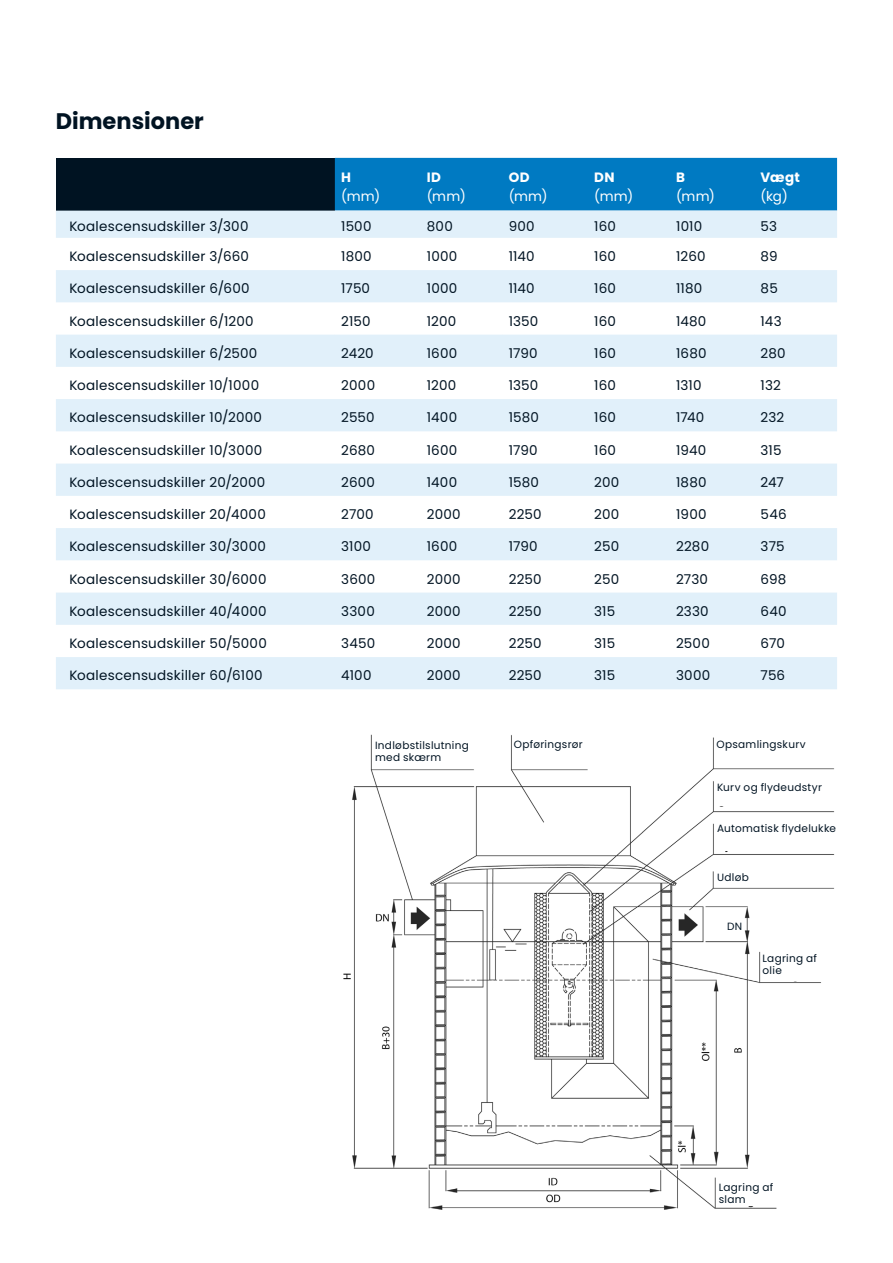
<style>
.page{position:relative;width:893px;height:1263px;background:#fff}
.page>*{position:absolute;margin:0;border:0;box-sizing:border-box;transform-origin:0 0}
.Subhead_-_15pt{font:700 22.5px "Poppins";color:#001322}
.Body_Copy_-_9pt{font:13.5px "Poppins";letter-spacing:.02em;color:#001322}
.Body_Copy_-_9pt-2{font:13.5px/19.5px "Poppins";letter-spacing:.02em;color:#fff}
.Body_Copy_-_9pt-3{font:700 13.5px/19.5px "Poppins";color:#fff}
.Body_Copy_-_9pt-4{font:10.5px/12px "Poppins";letter-spacing:.03em;color:#001322}
.s1{font-weight:700}
.s2{font-weight:400}
</style>
<div class="page">
<img style="left:343px;top:734px;width:492px;height:476px">
<div style="left:375px;top:738px;width:100px;height:29px;background:#fff"></div>
<div style="left:514px;top:737px;width:100px;height:28px;background:#fff"></div>
<div style="left:716px;top:737px;width:123px;height:29px;background:#fff"></div>
<div style="left:717px;top:780px;width:123px;height:26px;background:#fff"></div>
<div style="left:717px;top:821px;width:123px;height:30px;background:#fff"></div>
<div style="left:762px;top:951px;width:123px;height:30px;background:#fff"></div>
<div style="left:719px;top:1179px;width:122px;height:27px;background:#fff"></div>
<div style="left:717px;top:870px;width:123px;height:14px;background:#fff"></div>
<div style="left:727px;top:919px;width:17px;height:14px;background:#fff"></div>
<div style="left:56px;top:158px;width:279px;height:53px;background:#001322"></div>
<div style="left:335px;top:158px;width:502px;height:53px;background:#007ac2"></div>
<svg style="left:56px;top:211px;width:781px;height:478px;fill:#e1f0fa"></svg>
<p class="Subhead_-_15pt" style="left:56px;top:108px;width:150px">Dimensioner</p>
<p class="Body_Copy_-_9pt-2" style="left:341px;top:167px;width:40px"><span class="s1">H </span>(mm)</p>
<p class="Body_Copy_-_9pt-2" style="left:427px;top:167px;width:40px"><span class="s1">ID </span>(mm)</p>
<p class="Body_Copy_-_9pt-2" style="left:509px;top:167px;width:40px"><span class="s1">OD </span>(mm)</p>
<p class="Body_Copy_-_9pt-2" style="left:594px;top:167px;width:40px"><span class="s1">DN </span>(mm)</p>
<p class="Body_Copy_-_9pt-2" style="left:676px;top:167px;width:40px"><span class="s1">B </span>(mm)</p>
<p class="Body_Copy_-_9pt-3" style="left:761px;top:167px;width:41px">Vægt <span class="s2">(kg)</span></p>
<p class="Body_Copy_-_9pt" style="left:69px;top:219px;width:181px">Koalescensudskiller 3/300</p>
<p class="Body_Copy_-_9pt" style="left:341px;top:219px;width:32px">1500</p>
<p class="Body_Copy_-_9pt" style="left:427px;top:219px;width:27px">800</p>
<p class="Body_Copy_-_9pt" style="left:509px;top:219px;width:28px">900</p>
<p class="Body_Copy_-_9pt" style="left:594px;top:219px;width:23px">160</p>
<p class="Body_Copy_-_9pt" style="left:676px;top:219px;width:28px">1010</p>
<p class="Body_Copy_-_9pt" style="left:761px;top:219px;width:18px">53</p>
<p class="Body_Copy_-_9pt" style="left:69px;top:248px;width:181px">Koalescensudskiller 3/660</p>
<p class="Body_Copy_-_9pt" style="left:341px;top:248px;width:32px">1800</p>
<p class="Body_Copy_-_9pt" style="left:427px;top:248px;width:32px">1000</p>
<p class="Body_Copy_-_9pt" style="left:509px;top:248px;width:27px">1140</p>
<p class="Body_Copy_-_9pt" style="left:594px;top:248px;width:23px">160</p>
<p class="Body_Copy_-_9pt" style="left:676px;top:248px;width:31px">1260</p>
<p class="Body_Copy_-_9pt" style="left:761px;top:248px;width:19px">89</p>
<p class="Body_Copy_-_9pt" style="left:69px;top:281px;width:182px">Koalescensudskiller 6/600</p>
<p class="Body_Copy_-_9pt" style="left:341px;top:281px;width:30px">1750</p>
<p class="Body_Copy_-_9pt" style="left:427px;top:281px;width:32px">1000</p>
<p class="Body_Copy_-_9pt" style="left:509px;top:281px;width:27px">1140</p>
<p class="Body_Copy_-_9pt" style="left:594px;top:281px;width:23px">160</p>
<p class="Body_Copy_-_9pt" style="left:676px;top:281px;width:28px">1180</p>
<p class="Body_Copy_-_9pt" style="left:761px;top:281px;width:19px">85</p>
<p class="Body_Copy_-_9pt" style="left:69px;top:313px;width:186px">Koalescensudskiller 6/1200</p>
<p class="Body_Copy_-_9pt" style="left:341px;top:313px;width:31px">2150</p>
<p class="Body_Copy_-_9pt" style="left:427px;top:313px;width:31px">1200</p>
<p class="Body_Copy_-_9pt" style="left:509px;top:313px;width:31px">1350</p>
<p class="Body_Copy_-_9pt" style="left:594px;top:313px;width:23px">160</p>
<p class="Body_Copy_-_9pt" style="left:676px;top:313px;width:32px">1480</p>
<p class="Body_Copy_-_9pt" style="left:761px;top:313px;width:23px">143</p>
<p class="Body_Copy_-_9pt" style="left:69px;top:345px;width:189px">Koalescensudskiller 6/2500</p>
<p class="Body_Copy_-_9pt" style="left:341px;top:345px;width:34px">2420</p>
<p class="Body_Copy_-_9pt" style="left:427px;top:345px;width:32px">1600</p>
<p class="Body_Copy_-_9pt" style="left:509px;top:345px;width:30px">1790</p>
<p class="Body_Copy_-_9pt" style="left:594px;top:345px;width:23px">160</p>
<p class="Body_Copy_-_9pt" style="left:676px;top:345px;width:32px">1680</p>
<p class="Body_Copy_-_9pt" style="left:761px;top:345px;width:27px">280</p>
<p class="Body_Copy_-_9pt" style="left:69px;top:377px;width:191px">Koalescensudskiller 10/1000</p>
<p class="Body_Copy_-_9pt" style="left:341px;top:377px;width:35px">2000</p>
<p class="Body_Copy_-_9pt" style="left:427px;top:377px;width:31px">1200</p>
<p class="Body_Copy_-_9pt" style="left:509px;top:377px;width:31px">1350</p>
<p class="Body_Copy_-_9pt" style="left:594px;top:377px;width:23px">160</p>
<p class="Body_Copy_-_9pt" style="left:676px;top:377px;width:27px">1310</p>
<p class="Body_Copy_-_9pt" style="left:761px;top:377px;width:22px">132</p>
<p class="Body_Copy_-_9pt" style="left:69px;top:410px;width:194px">Koalescensudskiller 10/2000</p>
<p class="Body_Copy_-_9pt" style="left:341px;top:410px;width:35px">2550</p>
<p class="Body_Copy_-_9pt" style="left:427px;top:410px;width:32px">1400</p>
<p class="Body_Copy_-_9pt" style="left:509px;top:410px;width:32px">1580</p>
<p class="Body_Copy_-_9pt" style="left:594px;top:410px;width:23px">160</p>
<p class="Body_Copy_-_9pt" style="left:676px;top:410px;width:30px">1740</p>
<p class="Body_Copy_-_9pt" style="left:761px;top:410px;width:25px">232</p>
<p class="Body_Copy_-_9pt" style="left:69px;top:442px;width:194px">Koalescensudskiller 10/3000</p>
<p class="Body_Copy_-_9pt" style="left:341px;top:442px;width:35px">2680</p>
<p class="Body_Copy_-_9pt" style="left:427px;top:442px;width:32px">1600</p>
<p class="Body_Copy_-_9pt" style="left:509px;top:442px;width:30px">1790</p>
<p class="Body_Copy_-_9pt" style="left:594px;top:442px;width:23px">160</p>
<p class="Body_Copy_-_9pt" style="left:676px;top:442px;width:32px">1940</p>
<p class="Body_Copy_-_9pt" style="left:761px;top:442px;width:22px">315</p>
<p class="Body_Copy_-_9pt" style="left:69px;top:474px;width:197px">Koalescensudskiller 20/2000</p>
<p class="Body_Copy_-_9pt" style="left:341px;top:474px;width:35px">2600</p>
<p class="Body_Copy_-_9pt" style="left:427px;top:474px;width:32px">1400</p>
<p class="Body_Copy_-_9pt" style="left:509px;top:474px;width:32px">1580</p>
<p class="Body_Copy_-_9pt" style="left:594px;top:474px;width:27px">200</p>
<p class="Body_Copy_-_9pt" style="left:676px;top:474px;width:32px">1880</p>
<p class="Body_Copy_-_9pt" style="left:761px;top:474px;width:25px">247</p>
<p class="Body_Copy_-_9pt" style="left:69px;top:506px;width:198px">Koalescensudskiller 20/4000</p>
<p class="Body_Copy_-_9pt" style="left:341px;top:506px;width:34px">2700</p>
<p class="Body_Copy_-_9pt" style="left:427px;top:506px;width:35px">2000</p>
<p class="Body_Copy_-_9pt" style="left:509px;top:506px;width:34px">2250</p>
<p class="Body_Copy_-_9pt" style="left:594px;top:506px;width:27px">200</p>
<p class="Body_Copy_-_9pt" style="left:676px;top:506px;width:32px">1900</p>
<p class="Body_Copy_-_9pt" style="left:761px;top:506px;width:27px">546</p>
<p class="Body_Copy_-_9pt" style="left:69px;top:539px;width:198px">Koalescensudskiller 30/3000</p>
<p class="Body_Copy_-_9pt" style="left:341px;top:539px;width:31px">3100</p>
<p class="Body_Copy_-_9pt" style="left:427px;top:539px;width:32px">1600</p>
<p class="Body_Copy_-_9pt" style="left:509px;top:539px;width:30px">1790</p>
<p class="Body_Copy_-_9pt" style="left:594px;top:539px;width:26px">250</p>
<p class="Body_Copy_-_9pt" style="left:676px;top:539px;width:35px">2280</p>
<p class="Body_Copy_-_9pt" style="left:761px;top:539px;width:25px">375</p>
<p class="Body_Copy_-_9pt" style="left:69px;top:571px;width:199px">Koalescensudskiller 30/6000</p>
<p class="Body_Copy_-_9pt" style="left:341px;top:571px;width:36px">3600</p>
<p class="Body_Copy_-_9pt" style="left:427px;top:571px;width:35px">2000</p>
<p class="Body_Copy_-_9pt" style="left:509px;top:571px;width:34px">2250</p>
<p class="Body_Copy_-_9pt" style="left:594px;top:571px;width:26px">250</p>
<p class="Body_Copy_-_9pt" style="left:676px;top:571px;width:33px">2730</p>
<p class="Body_Copy_-_9pt" style="left:761px;top:571px;width:27px">698</p>
<p class="Body_Copy_-_9pt" style="left:69px;top:603px;width:199px">Koalescensudskiller 40/4000</p>
<p class="Body_Copy_-_9pt" style="left:341px;top:603px;width:35px">3300</p>
<p class="Body_Copy_-_9pt" style="left:427px;top:603px;width:35px">2000</p>
<p class="Body_Copy_-_9pt" style="left:509px;top:603px;width:34px">2250</p>
<p class="Body_Copy_-_9pt" style="left:594px;top:603px;width:22px">315</p>
<p class="Body_Copy_-_9pt" style="left:676px;top:603px;width:34px">2330</p>
<p class="Body_Copy_-_9pt" style="left:761px;top:603px;width:27px">640</p>
<p class="Body_Copy_-_9pt" style="left:69px;top:635px;width:199px">Koalescensudskiller 50/5000</p>
<p class="Body_Copy_-_9pt" style="left:341px;top:635px;width:35px">3450</p>
<p class="Body_Copy_-_9pt" style="left:427px;top:635px;width:35px">2000</p>
<p class="Body_Copy_-_9pt" style="left:509px;top:635px;width:34px">2250</p>
<p class="Body_Copy_-_9pt" style="left:594px;top:635px;width:22px">315</p>
<p class="Body_Copy_-_9pt" style="left:676px;top:635px;width:35px">2500</p>
<p class="Body_Copy_-_9pt" style="left:761px;top:635px;width:26px">670</p>
<p class="Body_Copy_-_9pt" style="left:69px;top:668px;width:195px">Koalescensudskiller 60/6100</p>
<p class="Body_Copy_-_9pt" style="left:341px;top:668px;width:32px">4100</p>
<p class="Body_Copy_-_9pt" style="left:427px;top:668px;width:35px">2000</p>
<p class="Body_Copy_-_9pt" style="left:509px;top:668px;width:34px">2250</p>
<p class="Body_Copy_-_9pt" style="left:594px;top:668px;width:22px">315</p>
<p class="Body_Copy_-_9pt" style="left:676px;top:668px;width:36px">3000</p>
<p class="Body_Copy_-_9pt" style="left:761px;top:668px;width:26px">756</p>
<p class="Body_Copy_-_9pt-4" style="left:375px;top:740px;width:95px">Indløbstilslutning med skærm</p>
<p class="Body_Copy_-_9pt-4" style="left:514px;top:738px;width:70px">Opføringsrør</p>
<p class="Body_Copy_-_9pt-4" style="left:716px;top:738px;width:91px">Opsamlingskurv</p>
<p class="Body_Copy_-_9pt-4" style="left:717px;top:782px;width:107px">Kurv og flydeudstyr</p>
<p class="Body_Copy_-_9pt-4" style="left:717px;top:822px;width:120px">Automatisk flydelukke</p>
<p class="Body_Copy_-_9pt-4" style="left:717px;top:871px;width:33px">Udløb</p>
<p class="Body_Copy_-_9pt-4" style="left:727px;top:920px;width:17px">DN</p>
<p class="Body_Copy_-_9pt-4" style="left:762px;top:952px;width:56px">Lagring af olie</p>
<p class="Body_Copy_-_9pt-4" style="left:719px;top:1181px;width:56px">Lagring af slam</p>
</div>
